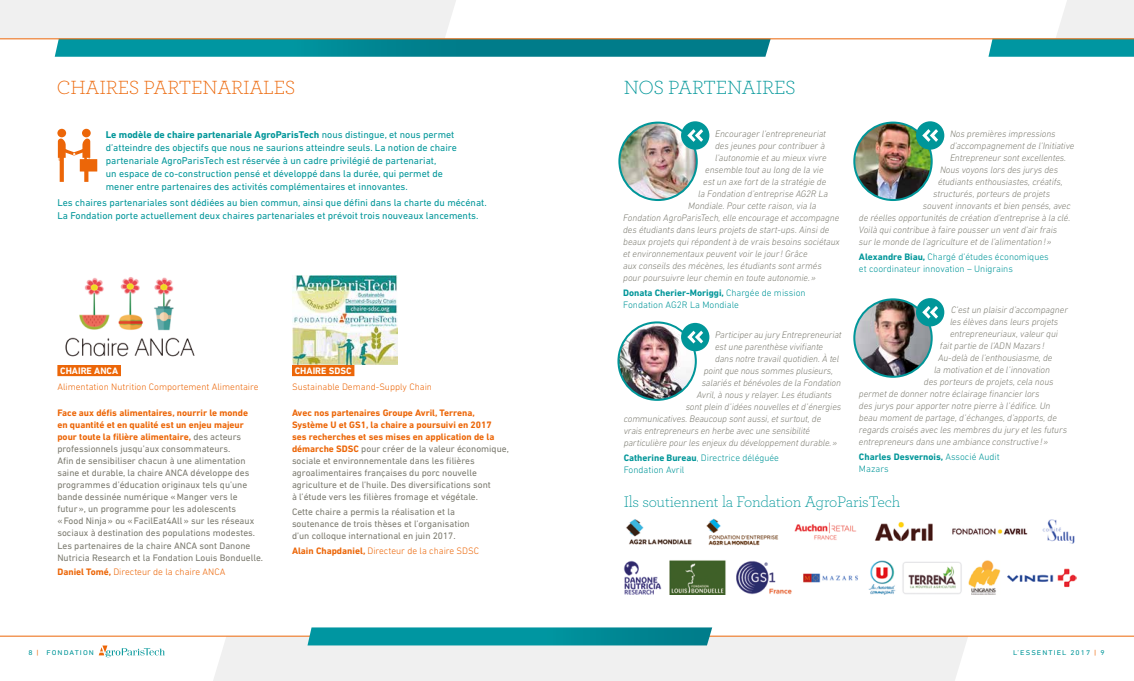
<style>
.page{position:relative;width:1134px;height:681px;background:#fff}
.page>*{position:absolute;margin:0;border:0;box-sizing:border-box;transform-origin:0 0}
.t1{font:300 20px "Archer";letter-spacing:-.01em;color:#ec6608}
.t2{font:300 20px "Archer";letter-spacing:-.01em;color:#009699}
.t3{font:300 16px "Archer";letter-spacing:-.01em;color:#009699}
.t4{font:10px/13px "DIN Next LT Pro";color:#009699}
.t5{font:italic 300 9.5px "DIN Next LT Pro";letter-spacing:-.01em;color:#7b7a6f}
.t6{font:9.5px/12px "DIN Next LT Pro";color:#7b7a6f}
.t7{font:300 9.5px/12px "DIN Next LT Pro";color:#009699}
.t8{font:300 9.5px "DIN Next LT Pro";color:#ec6608}
.t9{font:700 9.5px/12px "DIN Next LT Pro";color:#009699}
.t10{font:700 9.5px "DIN Next LT Pro";color:#fff}
.t11{font:7px "DIN Next LT Pro";letter-spacing:.14em;color:#009699;scale:1.1 1}
.s1{font-weight:700}
.s2{font-weight:700;color:#ec6608}
.s3{font-weight:300}
.s4{color:#ec6608}
</style>
<div class="page">
<div style="left:57px;top:364px;width:64px;height:12px;background:#ec6608"></div>
<div style="left:292px;top:364px;width:62px;height:12px;background:#ec6608"></div>
<svg style="left:0;top:0;width:771px;height:57px"></svg>
<svg style="left:988px;top:0;width:146px;height:57px"></svg>
<div style="left:213px;top:636px;width:755px;height:44px;background:#f0f0f0"></div>
<svg style="left:99px;top:645px;width:66px;height:13px"></svg>
<img style="left:65px;top:277px;width:130px;height:80px">
<img style="left:292px;top:276px;width:105px;height:88px">
<img style="left:618px;top:322px;width:78px;height:77px;border-radius:39px">
<div style="left:617px;top:321px;width:80px;height:79px;border:2px solid #009699;border-radius:50%"></div>
<img style="left:619px;top:122px;width:78px;height:78px;border-radius:39px">
<div style="left:618px;top:121px;width:80px;height:80px;border:2px solid #009699;border-radius:50%"></div>
<img style="left:854px;top:122px;width:78px;height:78px;border-radius:39px">
<div style="left:853px;top:121px;width:80px;height:80px;border:2px solid #009699;border-radius:50%"></div>
<img style="left:854px;top:299px;width:78px;height:77px;border-radius:39px">
<div style="left:853px;top:298px;width:80px;height:79px;border:2px solid #009699;border-radius:50%"></div>
<div style="left:681px;top:121px;width:28px;height:29px;background:#009699;border-radius:50%"></div>
<svg style="left:687px;top:129px;width:16px;height:13px"></svg>
<div style="left:681px;top:323px;width:28px;height:28px;background:#009699;border-radius:50%"></div>
<svg style="left:687px;top:330px;width:16px;height:13px"></svg>
<div style="left:916px;top:121px;width:28px;height:29px;background:#009699;border-radius:50%"></div>
<svg style="left:922px;top:129px;width:16px;height:13px"></svg>
<div style="left:916px;top:298px;width:28px;height:28px;background:#009699;border-radius:50%"></div>
<svg style="left:922px;top:306px;width:16px;height:12px"></svg>
<div style="left:82px;top:129px;width:9px;height:8px;background:#ec6608;border-radius:50%"></div>
<svg style="left:58px;top:138px;width:32px;height:44px"></svg>
<div style="left:57px;top:129px;width:9px;height:8px;background:#ec6608;border-radius:50%"></div>
<div style="left:80px;top:159px;width:17px;height:12px;background:#ec6608"></div>
<hr style="left:0;top:39px;width:1134px;height:1px;background:#ec6608">
<hr style="left:0;top:635px;width:1134px;height:1px;background:#ec6608">
<svg style="left:307px;top:627px;width:405px;height:18px;background:#09939e"></svg>
<img style="left:624px;top:518px;width:453px;height:76px">
<h1 class="t1" style="left:57px;top:74px;width:240px">CHAIRES PARTENARIALES</h1>
<p class="t4" style="left:106px;top:127px;width:353px"><span class="s1">Le modèle de chaire partenariale AgroParisTech</span> nous distingue, et nous permet d’atteindre des objectifs que nous ne saurions atteindre seuls. La notion de chaire partenariale AgroParisTech est réservée à un cadre privilégié de partenariat,<br>un espace de co-construction pensé et développé dans la durée, qui permet de mener entre partenaires des activités complémentaires et innovantes.</p>
<p class="t4" style="left:57px;top:195px;width:431px">Les chaires partenariales sont dédiées au bien commun, ainsi que défini dans la charte du mécénat.<br>La Fondation porte actuellement deux chaires partenariales et prévoit trois nouveaux lancements.</p>
<p class="t10" style="left:60px;top:365px;width:59px">CHAIRE ANCA</p>
<p class="t8" style="left:57px;top:380px;width:203px">Alimentation Nutrition Comportement Alimentaire</p>
<p class="t6" style="left:57px;top:407px;width:207px"><span class="s2">Face aux défis alimentaires, nourrir le monde<br>en quantité et en qualité est un enjeu majeur pour toute la filière alimentaire,</span> des acteurs professionnels jusqu’aux consommateurs.<br>Afin de sensibiliser chacun à une alimentation saine et durable, la chaire ANCA développe des programmes d’éducation originaux tels qu’une bande dessinée numérique «Manger vers le futur», un programme pour les adolescents «Food Ninja» ou «FacilEat4All» sur les réseaux sociaux à destination des populations modestes.<br>Les partenaires de la chaire ANCA sont Danone Nutricia Research et la Fondation Louis Bonduelle.</p>
<p class="t8" style="left:57px;top:566px;width:169px"><span class="s1">Daniel Tomé,</span> Directeur de la chaire ANCA</p>
<p class="t10" style="left:295px;top:365px;width:58px">CHAIRE SDSC</p>
<p class="t8" style="left:292px;top:380px;width:142px">Sustainable Demand-Supply Chain</p>
<p class="t6" style="left:292px;top:407px;width:218px"><span class="s2">Avec nos partenaires Groupe Avril, Terrena, Système U et GS1, la chaire a poursuivi en 2017<br>ses recherches et ses mises en application de la démarche SDSC</span> pour créer de la valeur économique, sociale et environnementale dans les filières agroalimentaires françaises du porc nouvelle agriculture et de l’huile. Des diversifications sont<br>à l’étude vers les filières fromage et végétale.</p>
<p class="t6" style="left:292px;top:505px;width:179px">Cette chaire a permis la réalisation et la soutenance de trois thèses et l’organisation d’un colloque international en juin 2017.</p>
<p class="t8" style="left:292px;top:545px;width:189px"><span class="s1">Alain Chapdaniel,</span> Directeur de la chaire SDSC</p>
<h1 class="t2" style="left:624px;top:74px;width:174px">NOS PARTENAIRES</h1>
<p class="t5" style="left:715px;top:128px;width:112px">Encourager l’entrepreneuriat</p>
<p class="t5" style="left:715px;top:140px;width:111px">des jeunes pour contribuer à</p>
<p class="t5" style="left:715px;top:152px;width:113px">l’autonomie et au mieux vivre</p>
<p class="t5" style="left:705px;top:164px;width:120px">ensemble tout au long de la vie</p>
<p class="t5" style="left:703px;top:176px;width:125px">est un axe fort de la stratégie de</p>
<p class="t5" style="left:698px;top:188px;width:131px">la Fondation d’entreprise AG2R La</p>
<p class="t5" style="left:688px;top:200px;width:130px">Mondiale. Pour cette raison, via la</p>
<p class="t5" style="left:623px;top:212px;width:218px">Fondation AgroParisTech, elle encourage et accompagne</p>
<p class="t5" style="left:623px;top:224px;width:208px">des étudiants dans leurs projets de start-ups. Ainsi de</p>
<p class="t5" style="left:623px;top:236px;width:218px">beaux projets qui répondent à de vrais besoins sociétaux</p>
<p class="t5" style="left:623px;top:248px;width:186px">et environnementaux peuvent voir le jour! Grâce</p>
<p class="t5" style="left:623px;top:260px;width:200px">aux conseils des mécènes, les étudiants sont armés</p>
<p class="t5" style="left:623px;top:272px;width:194px">pour poursuivre leur chemin en toute autonomie.»</p>
<p class="t7" style="left:623px;top:287px;width:184px"><span class="s1">Donata Cherier-Moriggi,</span> Chargée de mission<br>Fondation AG2R La Mondiale</p>
<p class="t5" style="left:950px;top:128px;width:107px">Nos premières impressions</p>
<p class="t5" style="left:950px;top:140px;width:126px">d’accompagnement de l’Initiative</p>
<p class="t5" style="left:950px;top:152px;width:118px">Entrepreneur sont excellentes.</p>
<p class="t5" style="left:940px;top:164px;width:120px">Nous voyons lors des jurys des</p>
<p class="t5" style="left:938px;top:176px;width:126px">étudiants enthousiastes, créatifs,</p>
<p class="t5" style="left:933px;top:188px;width:119px">structurés, porteurs de projets</p>
<p class="t5" style="left:923px;top:200px;width:149px">souvent innovants et bien pensés, avec</p>
<p class="t5" style="left:859px;top:212px;width:213px">de réelles opportunités de création d’entreprise à la clé.</p>
<p class="t5" style="left:859px;top:224px;width:200px">Voilà qui contribue à faire pousser un vent d’air frais</p>
<p class="t5" style="left:859px;top:236px;width:194px">sur le monde de l’agriculture et de l’alimentation!»</p>
<p class="t7" style="left:859px;top:251px;width:191px"><span class="s1">Alexandre Biau,</span> Chargé d’études économiques et coordinateur innovation – Unigrains</p>
<p class="t5" style="left:951px;top:304px;width:118px">C’est un plaisir d’accompagner</p>
<p class="t5" style="left:950px;top:316px;width:110px">les élèves dans leurs projets</p>
<p class="t5" style="left:950px;top:328px;width:109px">entrepreneuriaux, valeur qui</p>
<p class="t5" style="left:940px;top:340px;width:106px">fait partie de l’ADN Mazars!</p>
<p class="t5" style="left:938px;top:352px;width:116px">Au-delà de l’enthousiasme, de</p>
<p class="t5" style="left:934px;top:364px;width:118px">la motivation et de l’innovation</p>
<p class="t5" style="left:924px;top:376px;width:131px">des porteurs de projets, cela nous</p>
<p class="t5" style="left:859px;top:388px;width:182px">permet de donner notre éclairage financier lors</p>
<p class="t5" style="left:859px;top:400px;width:193px">des jurys pour apporter notre pierre à l’édifice. Un</p>
<p class="t5" style="left:859px;top:412px;width:199px">beau moment de partage, d’échanges, d’apports, de</p>
<p class="t5" style="left:859px;top:424px;width:210px">regards croisés avec les membres du jury et les futurs</p>
<p class="t5" style="left:859px;top:436px;width:191px">entrepreneurs dans une ambiance constructive!»</p>
<p class="t9" style="left:859px;top:451px;width:142px">Charles Desvernois, <span class="s3">Associé Audit<br>Mazars</span></p>
<p class="t5" style="left:715px;top:329px;width:128px">Participer au jury Entrepreneuriat</p>
<p class="t5" style="left:715px;top:341px;width:110px">est une parenthèse vivifiante</p>
<p class="t5" style="left:715px;top:353px;width:126px">dans notre travail quotidien. À tel</p>
<p class="t5" style="left:704px;top:365px;width:131px">point que nous sommes plusieurs,</p>
<p class="t5" style="left:702px;top:377px;width:141px">salariés et bénévoles de la Fondation</p>
<p class="t5" style="left:697px;top:389px;width:137px">Avril, à nous y relayer. Les étudiants</p>
<p class="t5" style="left:686px;top:401px;width:157px">sont plein d’idées nouvelles et d’énergies</p>
<p class="t5" style="left:624px;top:413px;width:199px">communicatives. Beaucoup sont aussi, et surtout, de</p>
<p class="t5" style="left:624px;top:425px;width:188px">vrais entrepreneurs en herbe avec une sensibilité</p>
<p class="t5" style="left:624px;top:437px;width:215px">particulière pour les enjeux du développement durable.»</p>
<p class="t7" style="left:624px;top:451px;width:157px"><span class="s1">Catherine Bureau</span>, Directrice déléguée<br>Fondation Avril</p>
<h2 class="t3" style="left:624px;top:491px;width:278px">Ils soutiennent la Fondation AgroParisTech</h2>
<p class="t11" style="left:28px;top:648px;width:61px">8 <span class="s4">|</span> FONDATION</p>
<p class="t11" style="left:1013px;top:648px;width:85px">L’ESSENTIEL 2017 <span class="s4">|</span> 9</p>
</div>
